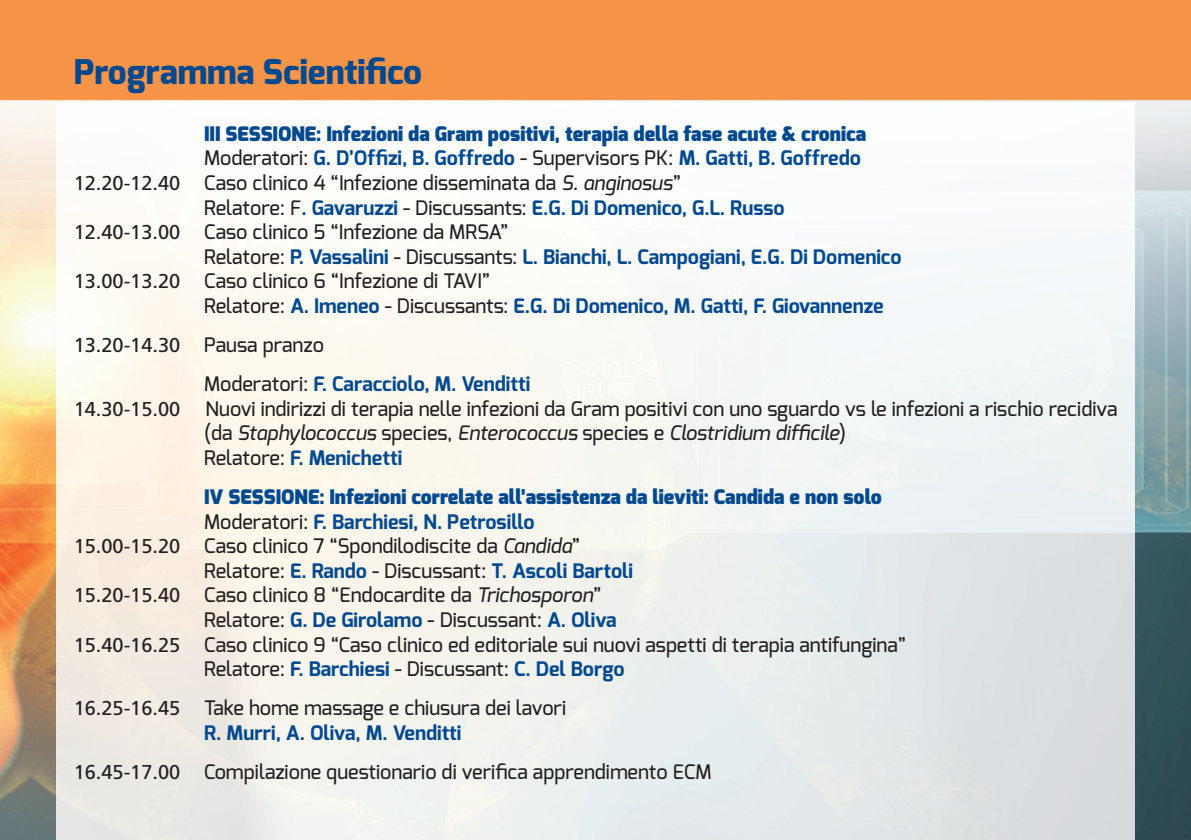
<style>
.page{position:relative;width:1191px;height:840px;background:#fff}
.page>*{position:absolute;margin:0;border:0;box-sizing:border-box;transform-origin:0 0}
.t1{font:800 34px "Exo";color:#01498e}
.t2{font:500 20px/24.6px "Exo";color:#231f20}
.t3{font:700 20px "Exo";color:#01498e}
.t4{font:900 20px "Exo";color:#01498e}
.t5{font:20px "Frutiger";color:#231f20}
.s1{font-weight:500;color:#231f20}
.s2{font-family:"Frutiger";font-weight:400}
.s3{font-style:italic}
.s4{font-family:"Exo";font-weight:500}
.s5{font-weight:700;color:#01498e}
</style>
<div class="page">
<img style="left:0;top:0;width:1191px;height:839px">
<img style="left:57px;top:102px;width:1077px;height:737px">
<h1 class="t1" style="left:74px;top:52px;width:350px">Programma Scientifico</h1>
<p class="t4" style="left:204px;top:125px;width:663px">III SESSIONE: Infezioni da Gram positivi, terapia della fase acute &amp; cronica</p>
<p class="t3" style="left:204px;top:150px;width:658px"><span class="s1">Moderatori:</span> G. D’Offizi, B. Goffredo <span class="s1">- Supervisors PK:</span> M. Gatti, B. Goffredo</p>
<p class="t2" style="left:74px;top:172px;width:609px"><span class="s2">12.20-12.40</span> Caso clinico 4 “Infezione disseminata da <span class="s3">S. anginosus</span>”</p>
<p class="t3" style="left:204px;top:199px;width:582px"><span class="s1">Relatore: F</span>. Gavaruzzi <span class="s1">- Discussants:</span> E.G. Di Domenico, G.L. Russo</p>
<p class="t2" style="left:74px;top:221px;width:436px"><span class="s2">12.40-13.00</span> Caso clinico 5 “Infezione da MRSA”</p>
<p class="t3" style="left:204px;top:248px;width:699px"><span class="s1">Relatore:</span> P. Vassalini <span class="s1">- Discussants:</span> L. Bianchi, L. Campogiani, E.G. Di Domenico</p>
<p class="t2" style="left:74px;top:271px;width:418px"><span class="s2">13.00-13.20</span> Caso clinico 6 “Infezione di TAVI”</p>
<p class="t3" style="left:204px;top:297px;width:681px"><span class="s1">Relatore:</span> A. Imeneo <span class="s1">- Discussants:</span> E.G. Di Domenico, M. Gatti, F. Giovannenze</p>
<p class="t5" style="left:74px;top:337px;width:252px">13.20-14.30 <span class="s4">Pausa pranzo</span></p>
<p class="t3" style="left:204px;top:375px;width:327px"><span class="s1">Moderatori:</span> F. Caracciolo, M. Venditti</p>
<p class="t5" style="left:74px;top:400px;width:108px">14.30-15.00</p>
<p class="t2" style="left:204px;top:398px;width:914px">Nuovi indirizzi di terapia nelle infezioni da Gram positivi con uno sguardo vs le infezioni a rischio recidiva (da <span class="s3">Staphylococcus</span> species, <span class="s3">Enterococcus</span> species e <span class="s3">Clostridium difficile</span>)<br>Relatore: <span class="s5">F. Menichetti</span></p>
<p class="t4" style="left:204px;top:488px;width:679px">IV SESSIONE: Infezioni correlate all’assistenza da lieviti: Candida e non solo</p>
<p class="t3" style="left:204px;top:512px;width:332px"><span class="s1">Moderatori:</span> F. Barchiesi, N. Petrosillo</p>
<p class="t2" style="left:74px;top:535px;width:508px"><span class="s2">15.00-15.20</span> Caso clinico 7 “Spondilodiscite da <span class="s3">Candida</span>”</p>
<p class="t3" style="left:204px;top:561px;width:430px"><span class="s1">Relatore:</span> E. Rando <span class="s1">- Discussant:</span> T. Ascoli Bartoli</p>
<p class="t2" style="left:74px;top:584px;width:529px"><span class="s2">15.20-15.40</span> Caso clinico 8 “Endocardite da <span class="s3">Trichosporon</span>”</p>
<p class="t2" style="left:204px;top:609px;width:414px">Relatore: <span class="s5">G. De Girolamo</span> - Discussant: <span class="s5">A. Oliva</span></p>
<p class="t2" style="left:74px;top:633px;width:834px"><span class="s2">15.40-16.25</span> Caso clinico 9 “Caso clinico ed editoriale sui nuovi aspetti di terapia antifungina”</p>
<p class="t2" style="left:204px;top:658px;width:422px">Relatore: <span class="s5">F. Barchiesi</span> - Discussant: <span class="s5">C. Del Borgo</span></p>
<p class="t2" style="left:204px;top:697px;width:363px;text-indent:-130px"><span class="s2">16.25-16.45</span> Take home massage e chiusura dei lavori<br><span class="s5">R. Murri, A. Oliva, M. Venditti</span></p>
<p class="t2" style="left:74px;top:761px;width:639px"><span class="s2">16.45-17.00</span> Compilazione questionario di verifica apprendimento ECM</p>
</div>
